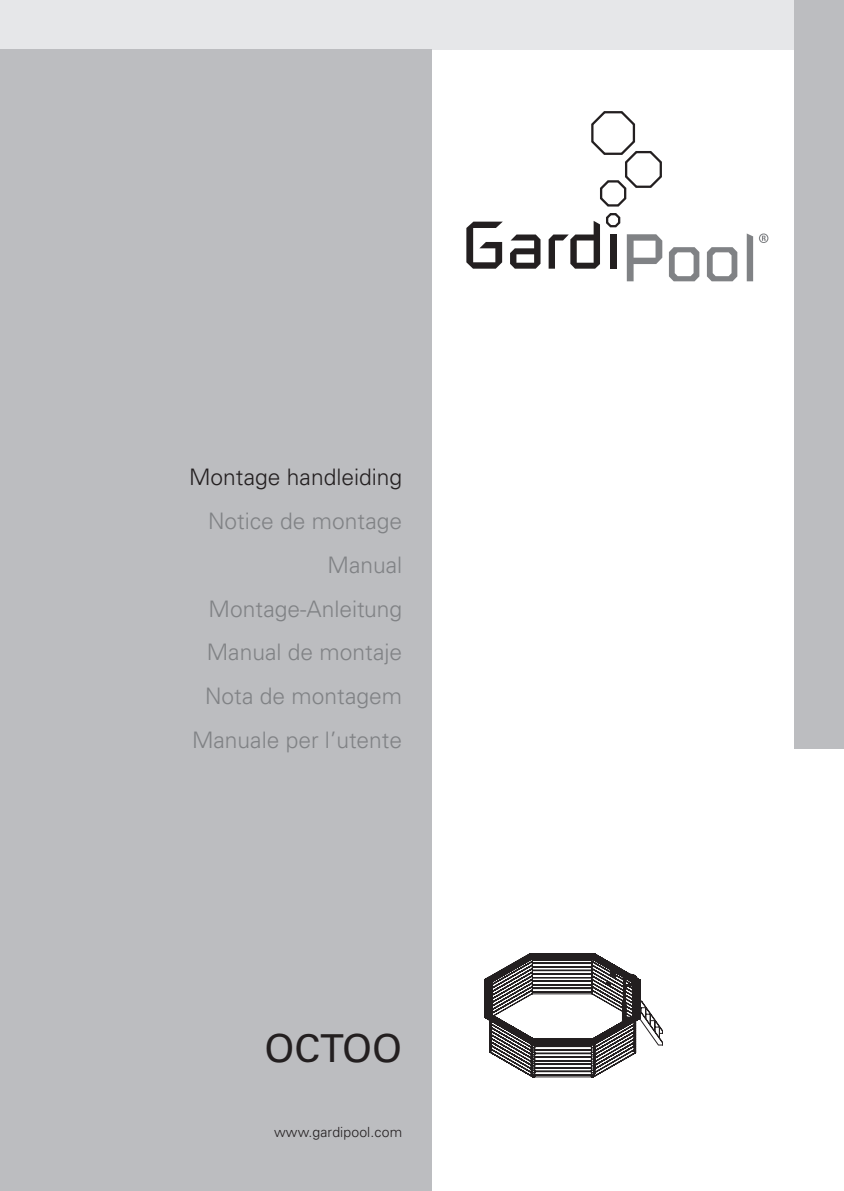
<style>
.page{position:relative;width:844px;height:1191px;background:#fff}
.page>*{position:absolute;margin:0;border:0;box-sizing:border-box;transform-origin:0 0}
.t1{font:38.5px "Univers LT Std";color:#231f20}
.t2{font:300 22.75px/43.8px "Univers LT Std";color:#808285;text-align:right}
.t3{font:300 22.75px "Univers LT Std";color:#231f20}
.t4{font:300 14px "Univers LT Std";letter-spacing:.01em;color:#231f20}
</style>
<div class="page">
<div style="left:0;top:0;width:843px;height:50px;background:#e6e7e9"></div>
<div style="left:0;top:50px;width:432px;height:1141px;background:#bcbdc0"></div>
<svg style="left:466px;top:222px;width:36px;height:47px"></svg>
<svg style="left:510px;top:234px;width:30px;height:35px"></svg>
<svg style="left:706px;top:247px;width:31px;height:34px"></svg>
<svg style="left:548px;top:111px;width:151px;height:170px"></svg>
<svg style="left:746px;top:233px;width:22px;height:48px"></svg>
<svg style="left:484px;top:953px;width:178px;height:124px"></svg>
<div style="left:794px;top:0;width:49px;height:748px;background:#bcbdc0"></div>
<p class="t3" style="left:189px;top:463px;width:214px">Montage handleiding</p>
<p class="t2" style="left:192px;top:499px;width:211px">Notice de montage<br>Manual<br>Montage-Anleitung<br>Manual de montaje<br>Nota de montagem<br>Manuale per l’utente</p>
<h1 class="t1" style="left:264px;top:1025px;width:139px">OCTOO</h1>
<p class="t4" style="left:274px;top:1123px;width:129px">www.gardipool.com</p>
</div>
